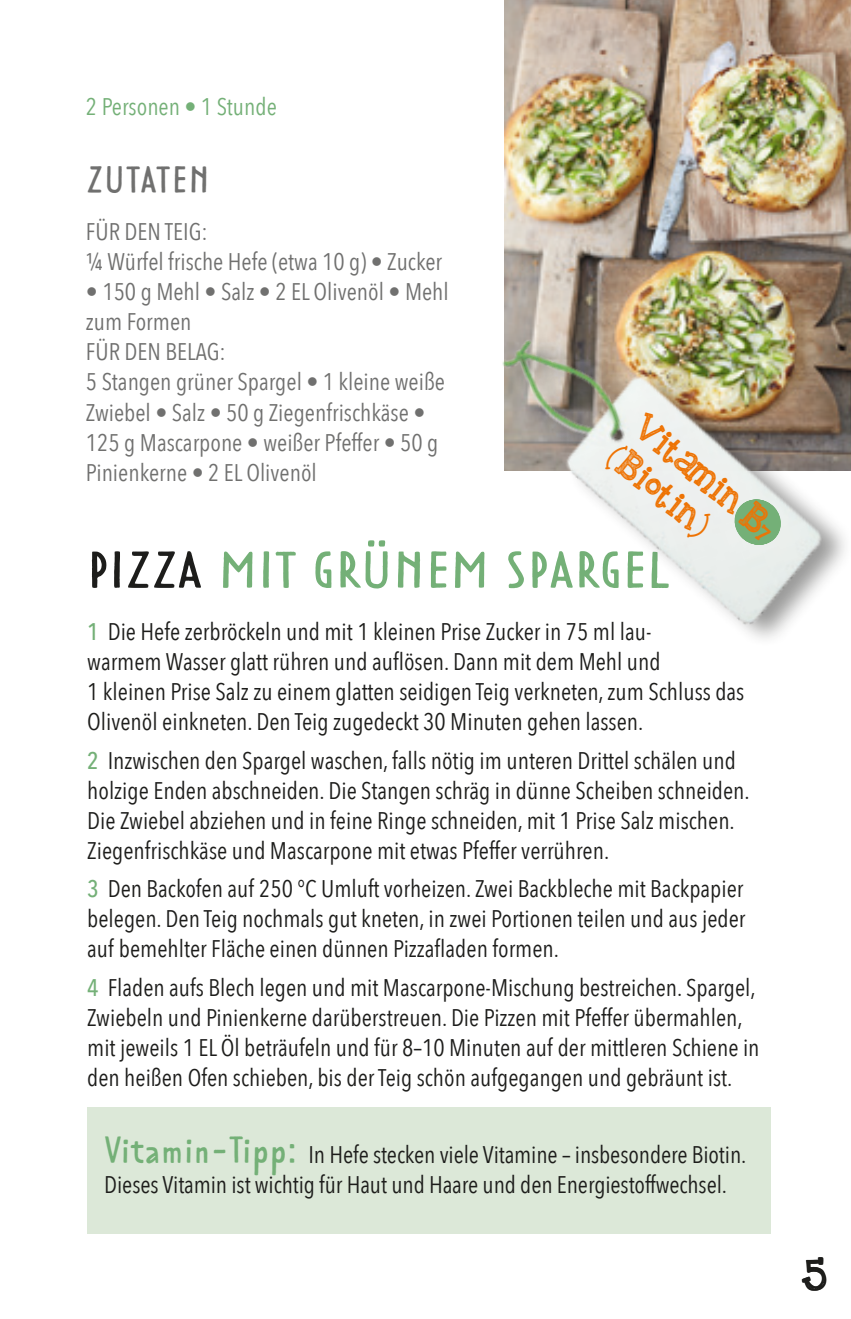
<style>
.page{position:relative;width:851px;height:1319px;background:#fff}
.page>*{position:absolute;margin:0;border:0;box-sizing:border-box;transform-origin:0 0}
.t1{font:54px "Tomarik Poster";letter-spacing:-.02em;color:#74b077;scale:1.1 1}
.t2{font:42px "KBREINDEERGAMES";color:#1d1d1b}
.t3{font:39px "Tomarik Poster";color:#70706f}
.t4{font:33px/39.6px "KBREINDEERGAMES";color:#ee7303}
.t5{font:24px/30px "Avenir Next Condensed";color:#1d1d1b}
.t6{font:24px/30px "Avenir Next Condensed";color:#70706f}
.t7{font:24px "Avenir Next Condensed";color:#74b077}
.s1{font-size:21px}
.s2{color:#1d1d1b}
.s3{font-weight:500;color:#74b077}
.s4{font-family:"Tomarik Poster";font-size:39px;color:#74b077}
</style>
<div class="page">
<img style="left:504px;top:0;width:346px;height:251px">
<div style="left:87px;top:1107px;width:683px;height:126px;background:#dce8d8"></div>
<img style="left:502px;top:251px;width:348px;height:388px">
<svg style="left:732px;top:497px;width:51px;height:50px;background:#9dc59f"></svg>
<p class="t7" style="left:86px;top:87px;width:192px">2 Personen • 1 Stunde</p>
<h3 class="t3" style="left:86px;top:151px;width:126px">ZUTATEN</h3>
<p class="t6" style="left:86px;top:216px;width:357px">FÜR DEN TEIG:<br>¼ Würfel frische Hefe (etwa 10 g) • Zucker</p>
<p class="t6" style="left:86px;top:276px;width:364px">• 150 g Mehl • Salz • 2 EL Olivenöl • Mehl zum Formen<br>FÜR DEN BELAG:<br>5 Stangen grüner Spargel • 1 kleine weiße<br>Zwiebel • Salz • 50 g Ziegenfrischkäse •<br>125 g Mascarpone • weißer Pfeffer • 50 g<br>Pinienkerne • 2 EL Olivenöl</p>
<h3 class="t4" style="left:649px;top:406px;width:175px;rotate:40deg">Vitamin B<span class="s1">7 </span>(Biotin)</h3>
<h1 class="t1" style="left:86px;top:529px;width:532px"><span class="s2">PIZZA</span> MIT GRÜNEM SPARGEL</h1>
<p class="t5" style="left:87px;top:615px;width:658px"><span class="s3">1</span> Die Hefe zerbröckeln und mit 1 kleinen Prise Zucker in 75 ml lau-<br>warmem Wasser glatt rühren und auflösen. Dann mit dem Mehl und<br>1 kleinen Prise Salz zu einem glatten seidigen Teig verkneten, zum Schluss das Olivenöl einkneten. Den Teig zugedeckt 30 Minuten gehen lassen.</p>
<p class="t5" style="left:87px;top:744px;width:664px"><span class="s3">2</span> Inzwischen den Spargel waschen, falls nötig im unteren Drittel schälen und holzige Enden abschneiden. Die Stangen schräg in dünne Scheiben schneiden.<br>Die Zwiebel abziehen und in feine Ringe schneiden, mit 1 Prise Salz mischen.<br>Ziegenfrischkäse und Mascarpone mit etwas Pfeffer verrühren.</p>
<p class="t5" style="left:87px;top:872px;width:659px;text-align:justify"><span class="s3">3</span> Den Backofen auf 250 °C Umluft vorheizen. Zwei Backbleche mit Backpapier belegen. Den Teig nochmals gut kneten, in zwei Portionen teilen und aus jeder auf bemehlter Fläche einen dünnen Pizzafladen formen.</p>
<p class="t5" style="left:87px;top:971px;width:673px"><span class="s3">4</span> Fladen aufs Blech legen und mit Mascarpone-Mischung bestreichen. Spargel, Zwiebeln und Pinienkerne darüberstreuen. Die Pizzen mit Pfeffer übermahlen, mit jeweils 1 EL Öl beträufeln und für 8–10 Minuten auf der mittleren Schiene in den heißen Ofen schieben, bis der Teig schön aufgegangen und gebräunt ist.</p>
<p class="t5" style="left:104px;top:1138px;width:643px"><span class="s4">Vitamin-Tipp:</span> In Hefe stecken viele Vitamine – insbesondere Biotin.<br>Dieses Vitamin ist wichtig für Haut und Haare und den Energiestoffwechsel.</p>
<h2 class="t2" style="left:801px;top:1254px;width:26px">5</h2>
</div>
